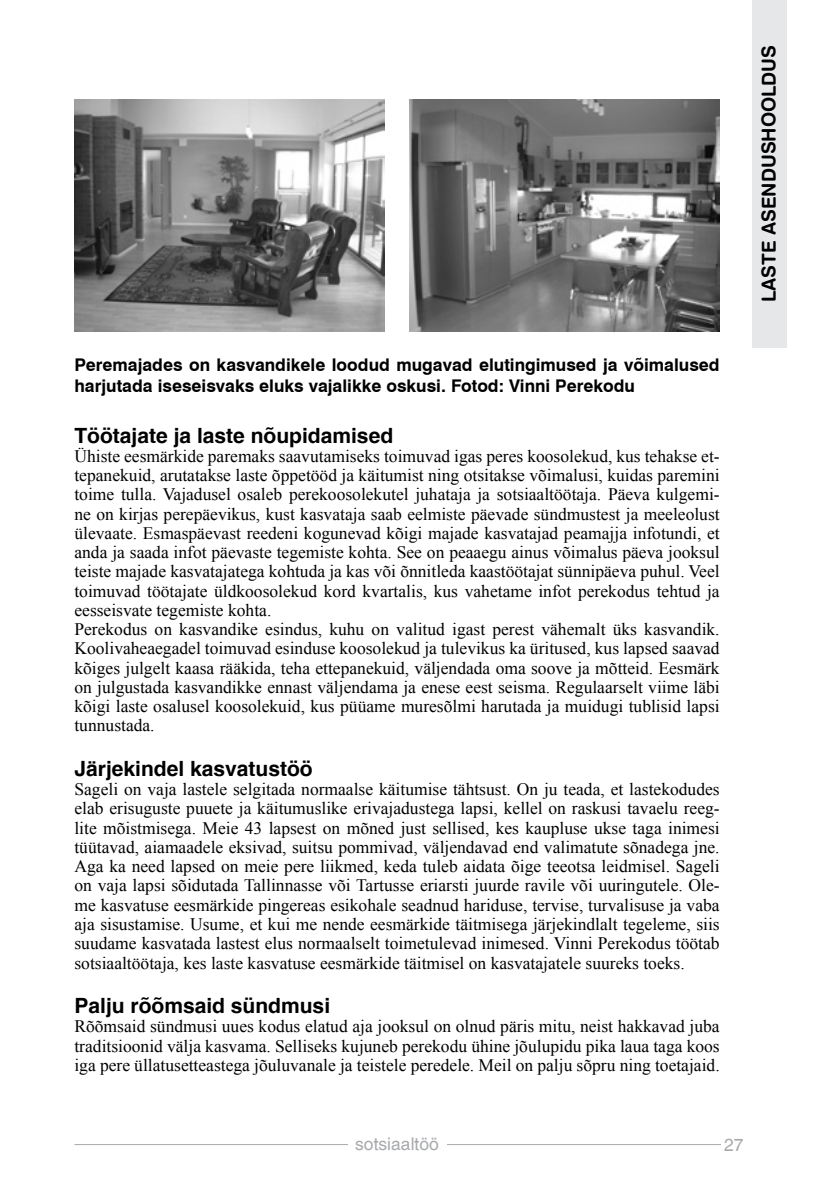
<style>
.page{position:relative;width:819px;height:1191px;background:#fff}
.page>*{position:absolute;margin:0;border:0;box-sizing:border-box;transform-origin:0 0}
.t1{font:700 21px "Switzerland";color:#000}
.t2{font:19.25px "Swiss 721 BT Bold Rounded";color:#000}
.t3{font:17.5px/19.2px "Times New Roman";color:#000;text-align:justify}
.t4{font:700 17.5px/21px "Swiss 721 BT";color:#000}
.t5{font:17.5px "Switzerland Plain";color:#a7a9ac}
</style>
<div class="page">
<hr style="left:74px;top:1144px;width:647px;height:1px;background:#a7a9ac">
<div style="left:348px;top:1130px;width:98px;height:27px;background:#fff"></div>
<div style="left:752px;top:0;width:34px;height:347px;background:#e6e7e8"></div>
<img style="left:74px;top:99px;width:310px;height:233px">
<img style="left:409px;top:99px;width:310px;height:233px">
<p class="t4" style="left:74px;top:354px;width:646px">Peremajades on kasvandikele loodud mugavad elutingimused ja võimalused harjutada iseseisvaks eluks vajalikke oskusi. Fotod: Vinni Perekodu</p>
<p class="t1" style="left:74px;top:422px;width:320px">Töötajate ja laste nõupidamised</p>
<p class="t3" style="left:74px;top:446px;width:646px;text-align:left">Ühiste eesmärkide paremaks saavutamiseks toimuvad igas peres koosolekud, kus tehakse et&shy;tepanekuid, arutatakse laste õppetööd ja käitumist ning otsitakse võimalusi, kuidas paremini toime tulla. Vajadusel osaleb perekoosolekutel juhataja ja sotsiaaltöötaja. Päeva kulgemi&shy;ne on kirjas perepäevikus, kust kasvataja saab eelmiste päevade sündmustest ja meeleolust ülevaate. Esmaspäevast reedeni kogunevad kõigi majade kasvatajad peamajja infotundi, et anda ja saada infot päevaste tegemiste kohta. See on peaaegu ainus võimalus päeva jooksul teiste majade kasvatajatega kohtuda ja kas või õnnitleda kaastöötajat sünnipäeva puhul. Veel toimuvad töötajate üldkoosolekud kord kvartalis, kus vahetame infot perekodus tehtud ja eesseisvate tegemiste kohta.<br>Perekodus on kasvandike esindus, kuhu on valitud igast perest vähemalt üks kasvandik.<br>Koolivaheaegadel toimuvad esinduse koosolekud ja tulevikus ka üritused, kus lapsed saavad kõiges julgelt kaasa rääkida, teha ettepanekuid, väljendada oma soove ja mõtteid. Eesmärk on julgustada kasvandikke ennast väljendama ja enese eest seisma. Regulaarselt viime läbi kõigi laste osalusel koosolekuid, kus püüame muresõlmi harutada ja muidugi tublisid lapsi tunnustada.</p>
<p class="t1" style="left:74px;top:755px;width:240px">Järjekindel kasvatustöö</p>
<p class="t3" style="left:74px;top:779px;width:646px">Sageli on vaja lastele selgitada normaalse käitumise tähtsust. On ju teada, et lastekodudes elab erisuguste puuete ja käitumuslike erivajadustega lapsi, kellel on raskusi tavaelu reeg&shy;lite mõistmisega. Meie 43 lapsest on mõned just sellised, kes kaupluse ukse taga inimesi tüütavad, aiamaadele eksivad, suitsu pommivad, väljendavad end valimatute sõnadega jne.<br>Aga ka need lapsed on meie pere liikmed, keda tuleb aidata õige teeotsa leidmisel. Sageli on vaja lapsi sõidutada Tallinnasse või Tartusse eriarsti juurde ravile või uuringutele. Ole&shy;me kasvatuse eesmärkide pingereas esikohale seadnud hariduse, tervise, turvalisuse ja vaba aja sisustamise. Usume, et kui me nende eesmärkide täitmisega järjekindlalt tegeleme, siis suudame kasvatada lastest elus normaalselt toimetulevad inimesed. Vinni Perekodus töötab sotsiaaltöötaja, kes laste kasvatuse eesmärkide täitmisel on kasvatajatele suureks toeks.</p>
<p class="t1" style="left:74px;top:992px;width:257px">Palju rõõmsaid sündmusi</p>
<p class="t3" style="left:74px;top:1016px;width:646px">Rõõmsaid sündmusi uues kodus elatud aja jooksul on olnud päris mitu, neist hakkavad juba traditsioonid välja kasvama. Selliseks kujuneb perekodu ühine jõulupidu pika laua taga koos iga pere üllatusetteastega jõuluvanale ja teistele peredele. Meil on palju sõpru ning toetajaid.</p>
<p class="t2" style="left:757px;top:302px;width:257px;rotate:-90deg">Laste asendushooldus</p>
<p class="t5" style="left:355px;top:1133px;width:85px">sotsiaaltöö</p>
<p class="t5" style="left:724px;top:1134px;width:21px">27</p>
</div>
